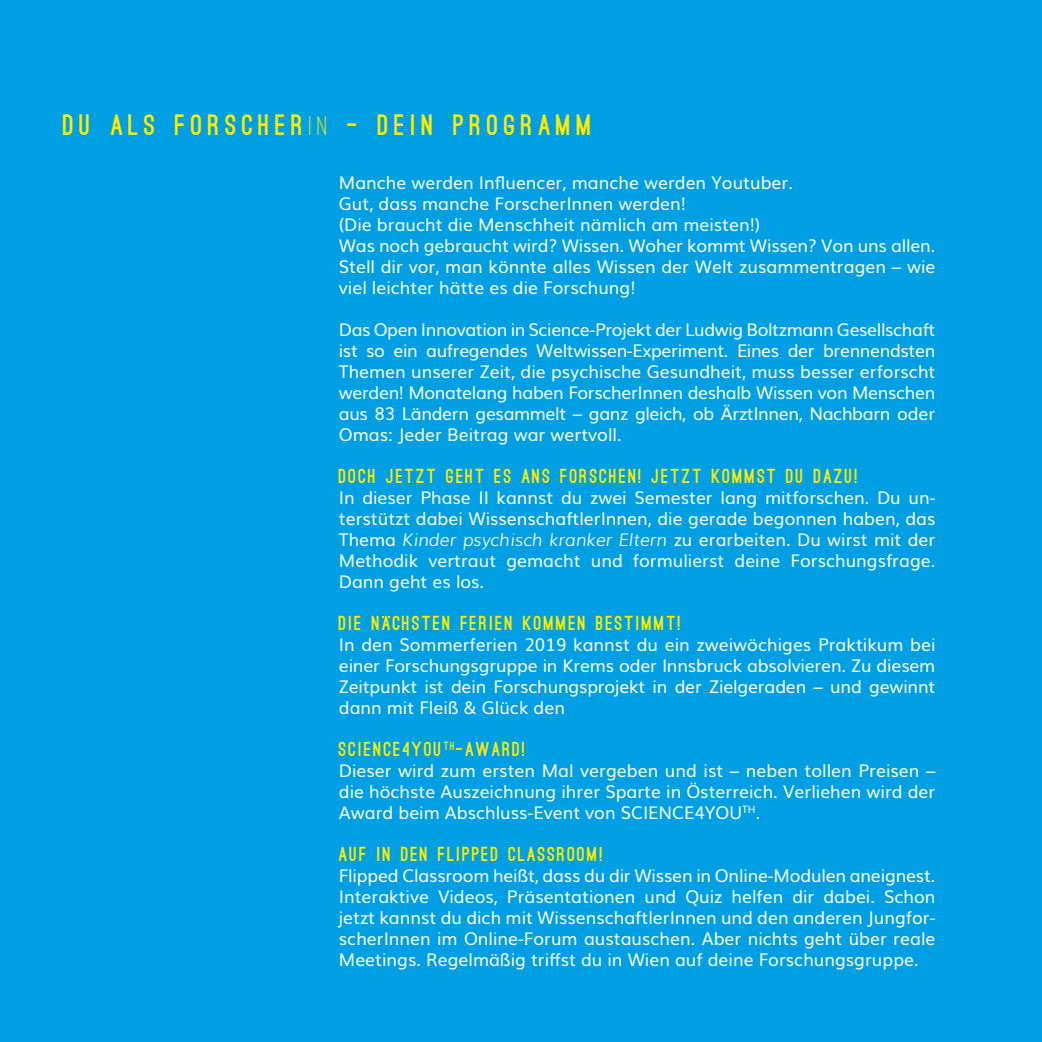
<style>
.page{position:relative;width:1042px;height:1042px;background:#009fe3}
.page>*{position:absolute;margin:0;border:0;box-sizing:border-box;transform-origin:0 0}
.t1{font:900 28px "Ostrich Sans";letter-spacing:.2em;color:#ffed00}
.t2{font:900 19.25px "Ostrich Sans";letter-spacing:.11em;color:#ffed00}
.t3{font:17.5px/21px "Muli";color:#fff;text-align:justify}
.s1{font-weight:500}
.s2{font-weight:300;font-style:italic}
</style>
<div class="page">
<p class="t1" style="left:63px;top:114px;width:530px">DU ALS FORSCHER<span class="s1">in</span> - DEIN PROGRAMM</p>
<p class="t3" style="left:339px;top:171px;width:456px">Manche werden Influencer, manche werden Youtuber.</p>
<p class="t3" style="left:339px;top:192px;width:348px">Gut, dass manche ForscherInnen werden!</p>
<p class="t3" style="left:339px;top:213px;width:423px">(Die braucht die Menschheit nämlich am meisten!)</p>
<p class="t3" style="left:339px;top:234px;width:598px">Was noch gebraucht wird? Wissen. Woher kommt Wissen? Von uns allen.</p>
<p class="t3" style="left:339px;top:255px;width:598px">Stell dir vor, man könnte alles Wissen der Welt zusammentragen – wie viel leichter hätte es die Forschung!</p>
<p class="t3" style="left:339px;top:318px;width:598px">Das Open Innovation in Science-Projekt der Ludwig Boltzmann Gesellschaft ist so ein aufregendes Weltwissen-Experiment. Eines der brennendsten Themen unserer Zeit, die psychische Gesundheit, muss besser erforscht werden! Monatelang haben ForscherInnen deshalb Wissen von Menschen aus 83 Ländern gesammelt – ganz gleich, ob ÄrztInnen, Nachbarn oder Omas: Jeder Beitrag war wertvoll.</p>
<p class="t2" style="left:339px;top:469px;width:520px">DOCH JETZT GEHT ES ANS FORSCHEN! JETZT KOMMST DU DAZU!</p>
<p class="t3" style="left:339px;top:486px;width:598px">In dieser Phase II kannst du zwei Semester lang mitforschen. Du un&shy;terstützt dabei WissenschaftlerInnen, die gerade begonnen haben, das Thema <span class="s2">Kinder psychisch kranker Eltern</span> zu erarbeiten. Du wirst mit der Methodik vertraut gemacht und formulierst deine Forschungsfrage.<br>Dann geht es los.</p>
<p class="t2" style="left:339px;top:616px;width:343px">DIE NACHSTEN FERIEN KOMMEN BESTIMMT!</p>
<p class="t3" style="left:339px;top:633px;width:598px">In den Sommerferien 2019 kannst du ein zweiwöchiges Praktikum bei einer Forschungsgruppe in Krems oder Innsbruck absolvieren. Zu diesem Zeitpunkt ist dein Forschungsprojekt in der Zielgeraden – und gewinnt dann mit Fleiß &amp; Glück den</p>
<p class="t2" style="left:339px;top:742px;width:188px">SCIENCE4YOU<sup>TH</sup>-AWARD!</p>
<p class="t3" style="left:339px;top:759px;width:598px">Dieser wird zum ersten Mal vergeben und ist – neben tollen Preisen – die höchste Auszeichnung ihrer Sparte in Österreich. Verliehen wird der Award beim Abschluss-Event von SCIENCE4YOU<sup>TH</sup>.</p>
<p class="t2" style="left:339px;top:847px;width:265px">AUF IN DEN FLIPPED CLASSROOM!</p>
<p class="t3" style="left:339px;top:864px;width:598px">Flipped Classroom heißt, dass du dir Wissen in Online-Modulen aneignest.<br>Interaktive Videos, Präsentationen und Quiz helfen dir dabei. Schon jetzt kannst du dich mit WissenschaftlerInnen und den anderen Jungfor&shy;scherInnen im Online-Forum austauschen. Aber nichts geht über reale Meetings. Regelmäßig triffst du in Wien auf deine Forschungsgruppe.</p>
</div>
